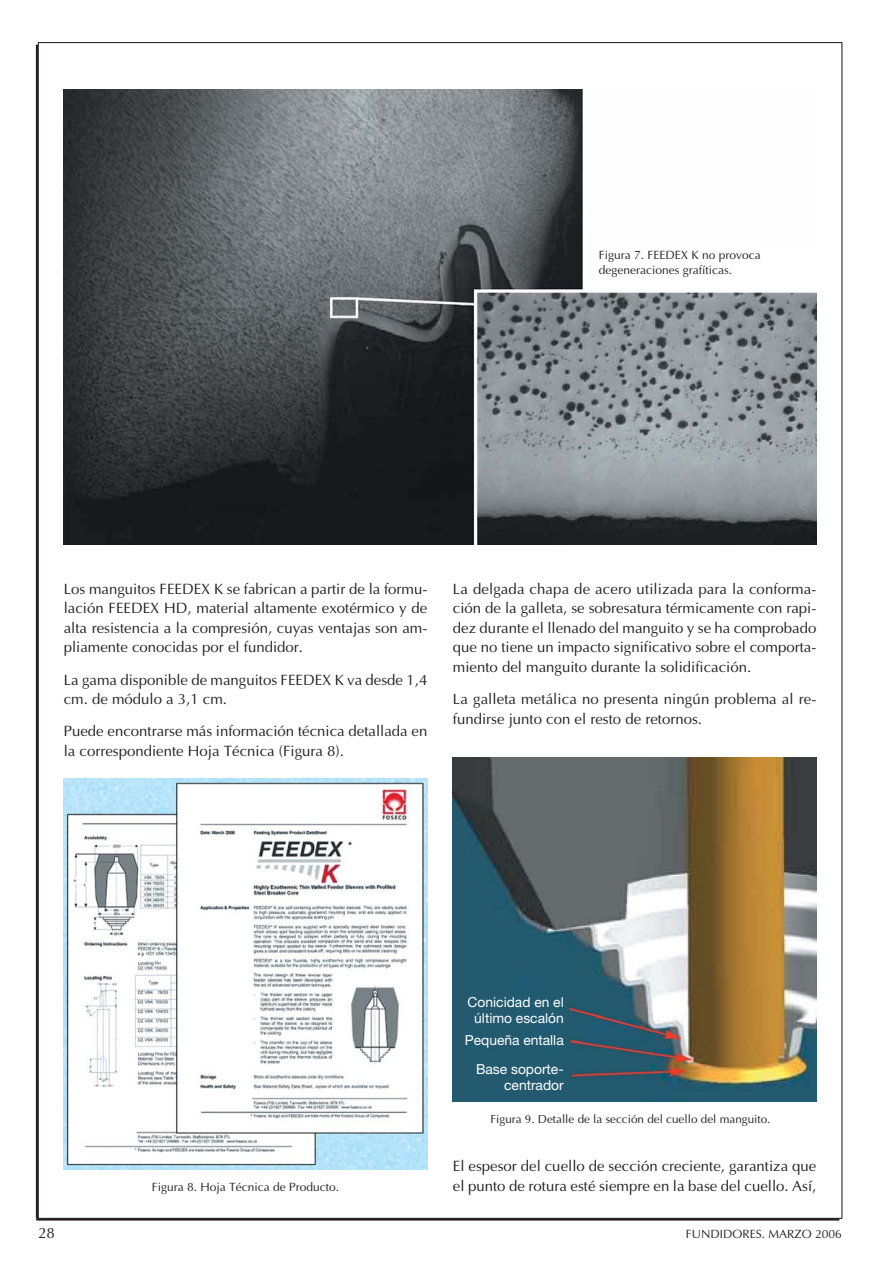
<style>
.page{position:relative;width:893px;height:1263px;background:#fff}
.page>*{position:absolute;margin:0;border:0;box-sizing:border-box;transform-origin:0 0}
.t1{font:15px/19.5px "Optima";color:#231f20}
.t2{font:13.8px/15.8px "Helvetica Neue";color:#fff;text-align:center}
.t3{font:12px/15px "Optima";color:#231f20}
.t4{font:11.7px "Optima";color:#231f20}
</style>
<div class="page">
<hr style="left:36px;top:45px;width:2px;height:1173px;background:#231f20">
<hr style="left:38px;top:42px;width:804px;height:1px;background:#231f20">
<hr style="left:38px;top:1218px;width:804px;height:1px;background:#231f20">
<hr style="left:38px;top:43px;width:1px;height:1175px;background:#231f20">
<hr style="left:841px;top:42px;width:1px;height:1176px;background:#231f20">
<hr style="left:36px;top:1218px;width:803px;height:2px;background:#231f20">
<img style="left:64px;top:89px;width:752px;height:455px">
<div style="left:599px;top:249px;width:217px;height:36px;background:#fff"></div>
<img style="left:64px;top:778px;width:363px;height:391px">
<img style="left:453px;top:758px;width:363px;height:344px">
<p class="t3" style="left:599px;top:248px;width:164px">Figura 7. FEEDEX K no provoca degeneraciones grafíticas.</p>
<p class="t1" style="left:64px;top:580px;width:365px;text-align:justify">Los manguitos FEEDEX K se fabrican a partir de la formu&shy;lación FEEDEX HD, material altamente exotérmico y de alta resistencia a la compresión, cuyas ventajas son am&shy;pliamente conocidas por el fundidor.</p>
<p class="t1" style="left:64px;top:671px;width:365px">La gama disponible de manguitos FEEDEX K va desde 1,4 cm. de módulo a 3,1 cm.</p>
<p class="t1" style="left:64px;top:723px;width:365px">Puede encontrarse más información técnica detallada en la correspondiente Hoja Técnica (Figura 8).</p>
<p class="t1" style="left:453px;top:580px;width:365px;text-align:justify">La delgada chapa de acero utilizada para la conforma&shy;ción de la galleta, se sobresatura térmicamente con rapi&shy;dez durante el llenado del manguito y se ha comprobado que no tiene un impacto significativo sobre el comporta&shy;miento del manguito durante la solidificación.</p>
<p class="t1" style="left:453px;top:691px;width:365px">La galleta metálica no presenta ningún problema al re&shy;fundirse junto con el resto de retornos.</p>
<p class="t3" style="left:152px;top:1181px;width:189px">Figura 8. Hoja Técnica de Producto.</p>
<p class="t2" style="left:468px;top:995px;width:98px">Conicidad en el último escalón</p>
<p class="t2" style="left:465px;top:1027px;width:100px;line-height:28.5px;text-align:right">Pequeña entalla<br>Base soporte-</p>
<p class="t2" style="left:504px;top:1078px;width:61px">centrador</p>
<p class="t4" style="left:490px;top:1114px;width:282px">Figura 9. Detalle de la sección del cuello del manguito.</p>
<p class="t1" style="left:453px;top:1158px;width:365px">El espesor del cuello de sección creciente, garantiza que el punto de rotura esté siempre en la base del cuello. Así,</p>
<p class="t1" style="left:38px;top:1224px;width:18px">28</p>
<p class="t3" style="left:686px;top:1227px;width:158px">FUNDIDORES. MARZO 2006</p>
</div>
